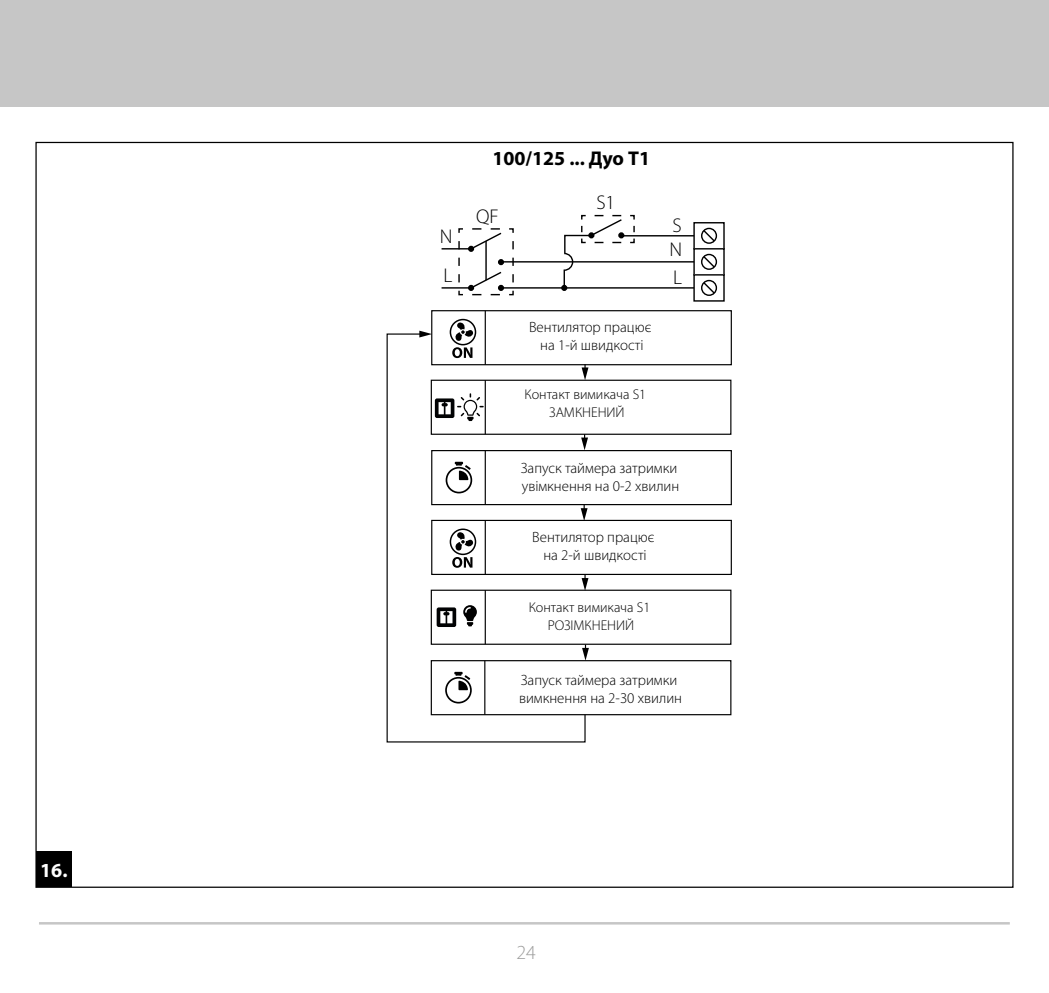
<style>
.page{position:relative;width:1049px;height:993px;background:#fff}
.page>*{position:absolute;margin:0;border:0;box-sizing:border-box;transform-origin:0 0}
.t1{font:700 20px "Myriad Pro";color:#000}
.t2{font:300 20px/23.8px "Myriad Pro";color:#000}
.t3{font:700 20px "Myriad Pro";color:#fff}
.t4{font:300 20px "Myriad Pro";color:#9d9d9c}
.t5{font:300 15px/18px "Myriad Pro";color:#000;text-align:center}
.t6{font:300 14.25px/17.8px "Myriad Pro";color:#000;text-align:center}
</style>
<div class="page">
<div style="left:0;top:0;width:1049px;height:106px;background:#c6c6c6"></div>
<hr style="left:39px;top:921px;width:971px;height:3px;background:#c6c6c6">
<div style="left:36px;top:851px;width:36px;height:35px;background:#000"></div>
<div style="left:693px;top:222px;width:32px;height:27px;border:1px solid #000"></div>
<div style="left:701px;top:228px;width:16px;height:16px;border:1px solid #000;border-radius:50%"></div>
<svg style="left:702px;top:228px;width:14px;height:15px"></svg>
<div style="left:693px;top:248px;width:32px;height:27px;border:1px solid #000"></div>
<div style="left:701px;top:254px;width:16px;height:16px;border:1px solid #000;border-radius:50%"></div>
<svg style="left:702px;top:254px;width:14px;height:15px"></svg>
<div style="left:693px;top:274px;width:32px;height:27px;border:1px solid #000"></div>
<div style="left:701px;top:280px;width:16px;height:16px;border:1px solid #000;border-radius:50%"></div>
<svg style="left:702px;top:280px;width:14px;height:15px"></svg>
<hr style="left:441px;top:287px;width:30px;height:1px;background:#000">
<hr style="left:501px;top:287px;width:193px;height:1px;background:#000">
<hr style="left:441px;top:248px;width:30px;height:1px;background:#000">
<svg style="left:458px;top:228px;width:56px;height:68px"></svg>
<hr style="left:501px;top:261px;width:193px;height:1px;background:#000">
<hr style="left:621px;top:235px;width:73px;height:1px;background:#000">
<svg style="left:561px;top:214px;width:74px;height:77px"></svg>
<div style="left:431px;top:379px;width:300px;height:55px;border:1px solid #000"></div>
<div style="left:431px;top:519px;width:301px;height:56px;border:1px solid #000"></div>
<div style="left:431px;top:589px;width:300px;height:55px;border:1px solid #000"></div>
<svg style="left:586px;top:365px;width:2px;height:15px"></svg>
<svg style="left:586px;top:434px;width:2px;height:11px"></svg>
<svg style="left:386px;top:333px;width:200px;height:409px"></svg>
<svg style="left:419px;top:330px;width:12px;height:7px"></svg>
<svg style="left:450px;top:528px;width:26px;height:39px"></svg>
<svg style="left:437px;top:607px;width:19px;height:19px"></svg>
<svg style="left:463px;top:605px;width:14px;height:21px"></svg>
<svg style="left:435px;top:393px;width:49px;height:28px"></svg>
<hr style="left:485px;top:380px;width:1px;height:54px;background:#000">
<hr style="left:485px;top:520px;width:1px;height:54px;background:#000">
<hr style="left:485px;top:590px;width:1px;height:54px;background:#000">
<div style="left:431px;top:450px;width:301px;height:55px;border:1px solid #000"></div>
<hr style="left:485px;top:450px;width:1px;height:54px;background:#000">
<svg style="left:446px;top:461px;width:26px;height:32px"></svg>
<svg style="left:582px;top:574px;width:6px;height:16px"></svg>
<div style="left:431px;top:310px;width:301px;height:55px;border:1px solid #000"></div>
<svg style="left:450px;top:319px;width:26px;height:39px"></svg>
<hr style="left:485px;top:310px;width:1px;height:54px;background:#000">
<svg style="left:582px;top:644px;width:7px;height:16px"></svg>
<div style="left:431px;top:660px;width:300px;height:55px;border:1px solid #000"></div>
<hr style="left:484px;top:660px;width:1px;height:54px;background:#000">
<svg style="left:445px;top:671px;width:27px;height:32px"></svg>
<h1 class="t3" style="left:40px;top:856px;width:29px">16.</h1>
<h1 class="t2" style="left:440px;top:217px;width:14px;line-height:39px">N<br>L</h1>
<h1 class="t1" style="left:492px;top:145px;width:159px">100/125 ... Дуо Т1</h1>
<h1 class="t2" style="left:476px;top:204px;width:24px">QF</h1>
<h1 class="t2" style="left:596px;top:191px;width:20px">S1</h1>
<p class="t5" style="left:529px;top:318px;width:124px">Вентилятор працює на 1-й швидкості</p>
<p class="t6" style="left:525px;top:385px;width:123px">Контакт вимикача S1<br>ЗАМКНЕНИЙ</p>
<h1 class="t2" style="left:669px;top:214px;width:14px">S<br>N</h1>
<h1 class="t2" style="left:673px;top:266px;width:10px">L</h1>
<p class="t5" style="left:521px;top:458px;width:160px;text-align:left">Запуск таймера затримки увімкнення на 0-2 хвилин</p>
<p class="t5" style="left:532px;top:528px;width:124px">Вентилятор працює на 2-й швидкості</p>
<p class="t6" style="left:529px;top:598px;width:123px">Контакт вимикача S1<br>РОЗІМКНЕНИЙ</p>
<p class="t5" style="left:519px;top:671px;width:164px;text-align:left">Запуск таймера затримки вимкнення на 2-30 хвилин</p>
<h1 class="t4" style="left:516px;top:940px;width:21px">24</h1>
</div>
